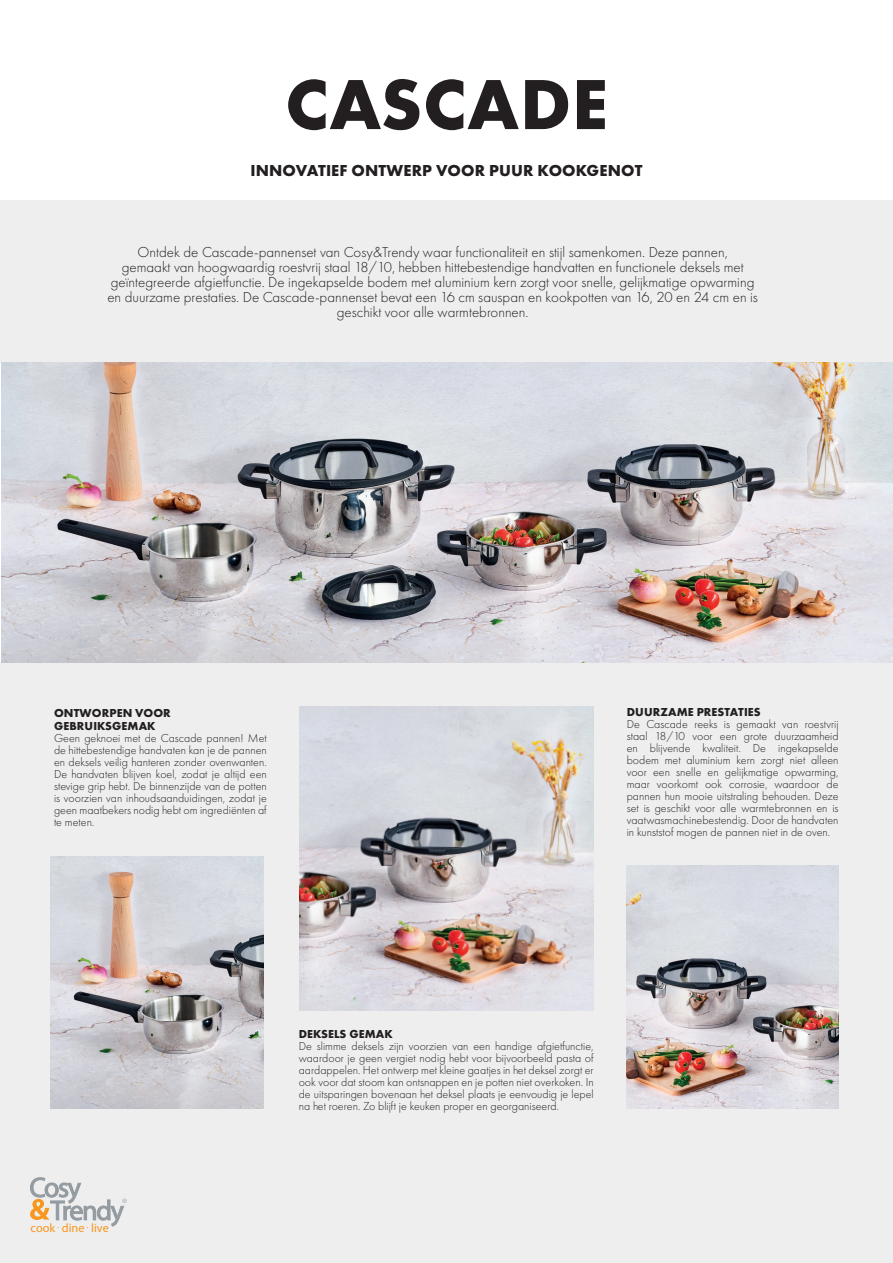
<style>
.page{position:relative;width:893px;height:1263px;background:#fff}
.page>*{position:absolute;margin:0;border:0;box-sizing:border-box;transform-origin:0 0}
.t1{font:700 73.5px "Futura PT";letter-spacing:.01em;color:#231f20}
.t2{font:700 16.5px "Futura PT";letter-spacing:.01em;color:#231f20}
.t3{font:300 15px/15px "Futura PT";color:#231f20;text-align:center}
.t4{font:12.3px "Myriad Pro";color:#f7971d}
.t5{font:300 12px/12px "Futura PT";color:#231f20;text-align:justify}
.t6{font:700 12px/13.5px "Futura PT";letter-spacing:.01em;color:#231f20}
</style>
<div class="page">
<div style="left:0;top:662px;width:893px;height:601px;background:#eeeeef"></div>
<div style="left:0;top:200px;width:893px;height:162px;background:#eeeeef"></div>
<img style="left:1px;top:362px;width:892px;height:300px">
<img style="left:51px;top:857px;width:213px;height:251px">
<img style="left:299px;top:707px;width:295px;height:304px">
<img style="left:627px;top:865px;width:212px;height:243px">
<svg style="left:30px;top:1177px;width:97px;height:51px"></svg>
<h1 class="t1" style="left:285px;top:57px;width:324px">CASCADE</h1>
<h2 class="t2" style="left:250px;top:160px;width:394px">INNOVATIEF ONTWERP VOOR PUUR KOOKGENOT</h2>
<p class="t3" style="left:107px;top:244px;width:652px">Ontdek de Cascade-pannenset van Cosy&amp;Trendy waar functionaliteit en stijl samenkomen. Deze pannen,<br>gemaakt van hoogwaardig roestvrij staal 18/10, hebben hittebestendige handvatten en functionele deksels met geïntegreerde afgietfunctie. De ingekapselde bodem met aluminium kern zorgt voor snelle, gelijkmatige opwarming en duurzame prestaties. De Cascade-pannenset bevat een 16 cm sauspan en kookpotten van 16, 20 en 24 cm en is geschikt voor alle warmtebronnen.</p>
<p class="t6" style="left:54px;top:706px;width:118px">ONTWORPEN VOOR<br>GEBRUIKSGEMAK</p>
<p class="t5" style="left:54px;top:732px;width:214px">Geen geknoei met de Cascade pannen! Met de hittebestendige handvaten kan je de pannen en deksels veilig hanteren zonder ovenwanten.<br>De handvaten blijven koel, zodat je altijd een stevige grip hebt. De binnenzijde van de potten is voorzien van inhoudsaanduidingen, zodat je geen maatbekers nodig hebt om ingrediënten af te meten.</p>
<p class="t6" style="left:627px;top:705px;width:135px">DUURZAME PRESTATIES</p>
<p class="t5" style="left:627px;top:718px;width:213px">De Cascade reeks is gemaakt van roestvrij staal 18/10 voor een grote duurzaamheid en blijvende kwaliteit. De ingekapselde bodem met aluminium kern zorgt niet alleen voor een snelle en gelijkmatige opwarming, maar voorkomt ook corrosie, waardoor de pannen hun mooie uitstraling behouden. Deze set is geschikt voor alle warmtebronnen en is vaatwasmachinebestendig. Door de handvaten in kunststof mogen de pannen niet in de oven.</p>
<p class="t4" style="left:31px;top:1220px;width:80px">cook dine live</p>
<p class="t6" style="left:299px;top:1027px;width:96px">DEKSELS GEMAK</p>
<p class="t5" style="left:299px;top:1040px;width:296px">De slimme deksels zijn voorzien van een handige afgietfunctie, waardoor je geen vergiet nodig hebt voor bijvoorbeeld pasta of aardappelen. Het ontwerp met kleine gaatjes in het deksel zorgt er ook voor dat stoom kan ontsnappen en je potten niet overkoken. In de uitsparingen bovenaan het deksel plaats je eenvoudig je lepel na het roeren. Zo blijft je keuken proper en georganiseerd.</p>
</div>
